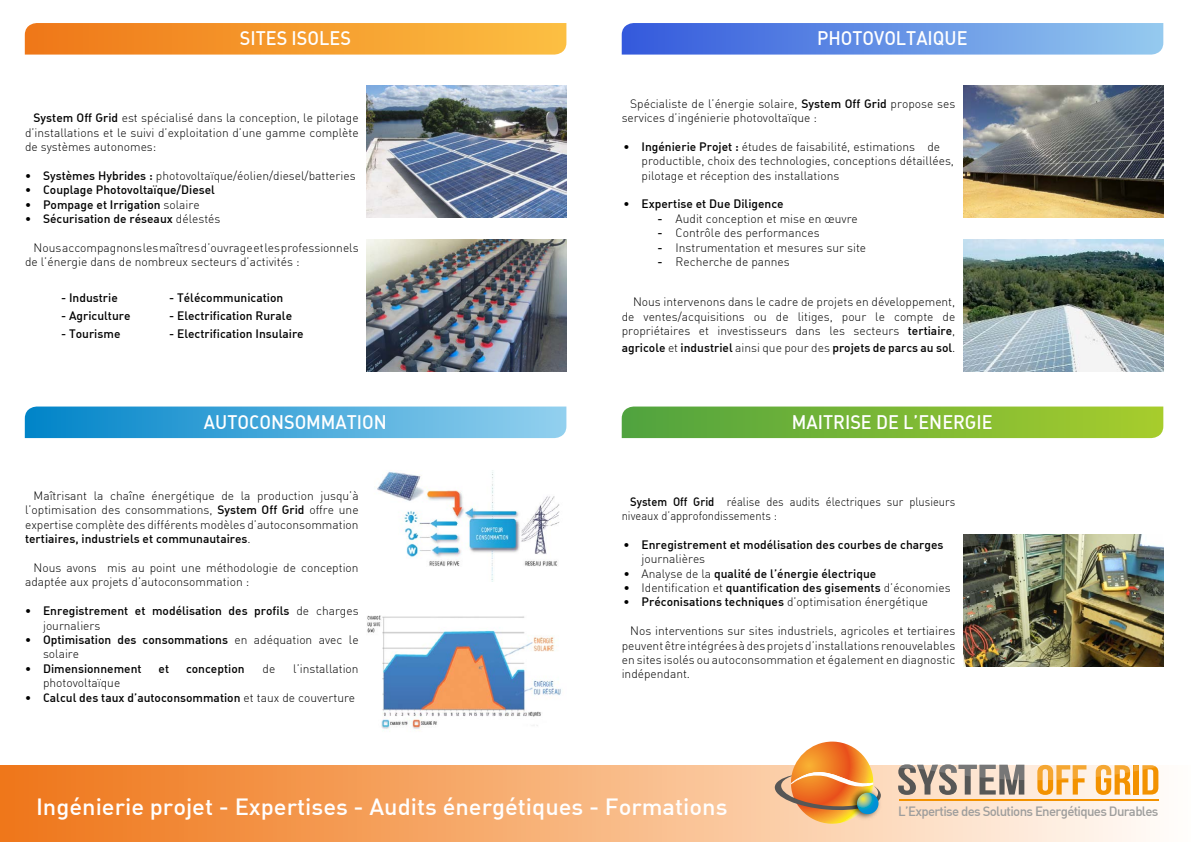
<style>
.page{position:relative;width:1191px;height:842px;background:#fff}
.page>*{position:absolute;margin:0;border:0;box-sizing:border-box;transform-origin:0 0}
.t1{font:500 23px "DIN Alternate";color:#fff}
.t2{font:500 19.3px "DIN Alternate";color:#fff;scale:.93 1}
.t3{font:500 13.2px "DIN Alternate";letter-spacing:-.05em;color:#9d9d9c}
.t4{font:300 12px/14.4px "DIN Alternate";color:#000}
.t5{font:500 12px/14.4px "DIN Alternate";color:#000}
.t6{font:300 12px/14.4px "DIN Alternate";color:#000;scale:.93 1}
.s1{font-weight:500}
.s2{font-weight:300}
</style>
<div class="page">
<div style="left:0;top:766px;width:1191px;height:76px;background:linear-gradient(to right,#ef7515,#fffbf3)"></div>
<svg style="left:25px;top:406px;width:541px;height:32px;background:#4cabdb"></svg>
<svg style="left:621px;top:406px;width:542px;height:32px;background:#7eb93a"></svg>
<svg style="left:621px;top:23px;width:542px;height:32px;background:#6793e5"></svg>
<img style="left:366px;top:86px;width:200px;height:131px">
<svg style="left:25px;top:23px;width:541px;height:32px;background:#f59c30"></svg>
<img style="left:367px;top:615px;width:194px;height:116px">
<img style="left:377px;top:470px;width:183px;height:111px">
<img style="left:963px;top:86px;width:200px;height:131px">
<img style="left:366px;top:240px;width:200px;height:131px">
<img style="left:963px;top:239px;width:200px;height:132px">
<img style="left:963px;top:535px;width:200px;height:131px">
<svg style="left:898px;top:764px;width:126px;height:31px;background:#aea297"></svg>
<svg style="left:1037px;top:765px;width:49px;height:30px"></svg>
<svg style="left:1095px;top:765px;width:63px;height:30px"></svg>
<hr style="left:899px;top:799px;width:259px;height:1px;background:#f39200">
<img style="left:881px;top:785px;width:3px;height:37px">
<svg style="left:774px;top:742px;width:107px;height:83px"></svg>
<h2 class="t2" style="left:240px;top:26px;width:121px">SITES ISOLES</h2>
<p class="t4" style="left:25px;top:111px;width:335px;text-align:justify;text-indent:9px"><span class="s1">System Off Grid</span> est spécialisé dans la conception, le pilotage d’installations et le suivi d’exploitation d’une gamme complète de systèmes autonomes:</p>
<p class="t4" style="left:25px;top:168px;width:332px"><span class="s1">• Systèmes Hybrides :</span> photovoltaïque/éolien/diesel/batteries</p>
<p class="t5" style="left:25px;top:182px;width:191px">• Couplage Photovoltaïque/Diesel</p>
<p class="t5" style="left:25px;top:197px;width:176px">• Pompage et Irrigation <span class="s2">solaire</span></p>
<p class="t5" style="left:25px;top:211px;width:197px">• Sécurisation de réseaux <span class="s2">délestés</span></p>
<p class="t4" style="left:25px;top:240px;width:335px;text-indent:9px">Nous accompagnons les maîtres d’ouvrage et les professionnels de l’énergie dans de nombreux secteurs d’activités :</p>
<p class="t5" style="left:61px;top:290px;width:58px">- Industrie</p>
<p class="t5" style="left:169px;top:290px;width:116px">- Télécommunication</p>
<p class="t5" style="left:61px;top:308px;width:71px">- Agriculture</p>
<p class="t5" style="left:169px;top:308px;width:124px">- Electrification Rurale</p>
<p class="t5" style="left:61px;top:326px;width:61px">- Tourisme</p>
<p class="t5" style="left:169px;top:326px;width:136px">- Electrification Insulaire</p>
<h2 class="t2" style="left:817px;top:26px;width:163px">PHOTOVOLTAIQUE</h2>
<p class="t4" style="left:621px;top:96px;width:335px;text-indent:9px">Spécialiste de l’énergie solaire, <span class="s1">System Off Grid</span> propose ses services d’ingénierie photovoltaïque :</p>
<p class="t4" style="left:641px;top:139px;width:314px;text-indent:-18px"><span class="s1">• Ingénierie Projet :</span> études de faisabilité, estimations de productible, choix des technologies, conceptions détaillées, pilotage et réception des installations</p>
<p class="t5" style="left:623px;top:196px;width:162px">• Expertise et Due Diligence</p>
<p class="t4" style="left:657px;top:211px;width:202px"><span class="s1">-</span> Audit conception et mise en œuvre</p>
<p class="t4" style="left:657px;top:226px;width:163px"><span class="s1">-</span> Contrôle des performances</p>
<p class="t4" style="left:657px;top:240px;width:210px"><span class="s1">-</span> Instrumentation et mesures sur site</p>
<p class="t4" style="left:657px;top:254px;width:134px"><span class="s1">-</span> Recherche de pannes</p>
<p class="t4" style="left:621px;top:295px;width:335px;text-align:justify;text-indent:11px">Nous intervenons dans le cadre de projets en développement, de ventes/acquisitions ou de litiges, pour le compte de propriétaires et investisseurs dans les secteurs <span class="s1">tertiaire</span>,</p>
<p class="t5" style="left:621px;top:340px;width:335px">agricole <span class="s2">et</span> industriel <span class="s2">ainsi que pour des</span> projets de parcs au sol<span class="s2">.</span></p>
<h2 class="t2" style="left:204px;top:410px;width:198px">AUTOCONSOMMATION</h2>
<h2 class="t2" style="left:792px;top:410px;width:217px">MAITRISE DE L’ENERGIE</h2>
<p class="t4" style="left:25px;top:488px;width:335px;text-align:justify;text-indent:9px">Maîtrisant la chaîne énergétique de la production jusqu’à l’optimisation des consommations, <span class="s1">System Off Grid</span> offre une expertise complète des différents modèles d’autoconsommation <span class="s1">tertiaires, industriels et communautaires</span>.</p>
<p class="t4" style="left:25px;top:560px;width:335px;text-indent:9px">Nous avons mis au point une méthodologie de conception adaptée aux projets d’autoconsommation :</p>
<p class="t5" style="left:43px;top:603px;width:317px;text-indent:-18px">• Enregistrement et modélisation des profils <span class="s2">de charges journaliers</span></p>
<p class="t5" style="left:43px;top:632px;width:317px;text-indent:-18px">• Optimisation des consommations <span class="s2">en adéquation avec le solaire</span></p>
<p class="t5" style="left:25px;top:661px;width:118px">• Dimensionnement</p>
<p class="t5" style="left:159px;top:661px;width:12px">et</p>
<p class="t5" style="left:186px;top:661px;width:60px">conception</p>
<p class="t4" style="left:262px;top:661px;width:14px">de</p>
<p class="t4" style="left:293px;top:661px;width:67px">l’installation</p>
<p class="t4" style="left:43px;top:675px;width:79px">photovoltaïque</p>
<p class="t5" style="left:25px;top:690px;width:332px">• Calcul des taux d’autoconsommation <span class="s2">et taux de couverture</span></p>
<p class="t6" style="left:621px;top:494px;width:360px;text-indent:9px"><span class="s1">System Off Grid</span> réalise des audits électriques sur plusieurs niveaux d’approfondissements :</p>
<p class="t5" style="left:623px;top:537px;width:321px">• Enregistrement et modélisation des courbes de charges</p>
<p class="t4" style="left:641px;top:552px;width:65px">journalières</p>
<p class="t5" style="left:623px;top:566px;width:254px"><span class="s2">• Analyse de la</span> qualité de l’énergie électrique</p>
<p class="t4" style="left:623px;top:580px;width:328px">• Identification et <span class="s1">quantification des gisements</span> d’économies</p>
<p class="t5" style="left:623px;top:594px;width:306px">• Préconisations techniques <span class="s2">d’optimisation énergétique</span></p>
<p class="t4" style="left:621px;top:624px;width:335px;text-align:justify;text-indent:9px">Nos interventions sur sites industriels, agricoles et tertiaires peuvent être intégrées à des projets d’installations renouvelables en sites isolés ou autoconsommation et également en diagnostic indépendant.</p>
<h1 class="t1" style="left:36px;top:792px;width:693px">Ingénierie projet - Expertises - Audits énergétiques - Formations</h1>
<p class="t3" style="left:898px;top:803px;width:262px">L’Expertise des Solutions Energétiques Durables</p>
</div>
